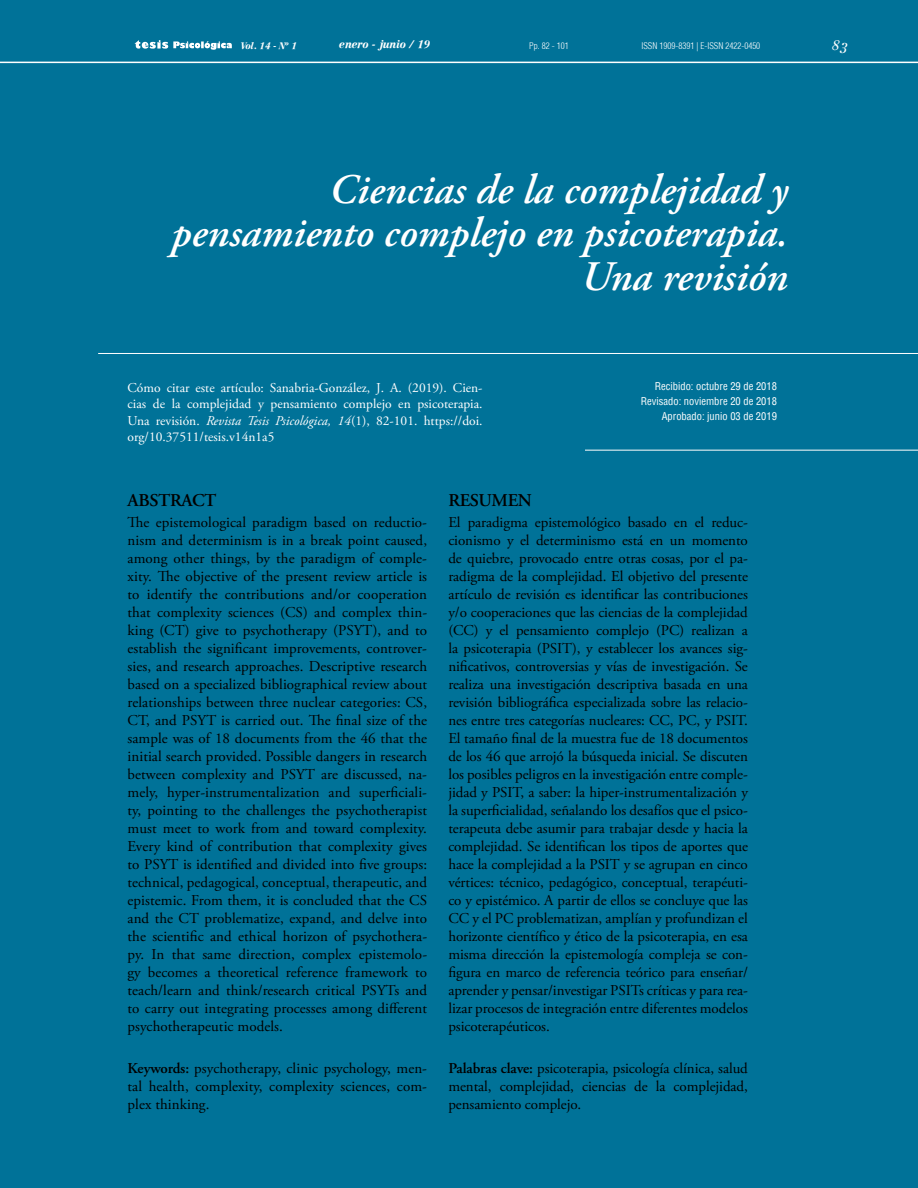
<style>
.page{position:relative;width:918px;height:1188px;background:#007298}
.page>*{position:absolute;margin:0;border:0;box-sizing:border-box;transform-origin:0 0}
.t1{font:italic 600 42px/43.5px "Adobe Garamond Pro";color:#fff;text-align:right}
.t2{font:600 18px "Adobe Garamond Pro";letter-spacing:-.02em;color:#000}
.t3{font:15px/18px "Adobe Garamond Pro";letter-spacing:-.005em;color:#000;text-align:justify}
.t4{font:13.5px/16.5px "Adobe Garamond Pro";color:#fff;text-align:justify}
.t5{font:13.5px "Century Reprise OSSSK Italic";color:#fff}
.t6{font:condensed 10.5px/15px "Helvetica";color:#fff;text-align:right}
.t7{font:10.5px "Century Reprise Black SSK Italic";color:#fff}
.t8{font:300 condensed 9px "Helvetica";color:#fff}
.t9{font:9px "Century Reprise Black SSK Italic";color:#fff}
.s1{font-style:italic}
.s2{font-weight:600}
</style>
<div class="page">
<hr style="left:0;top:62px;width:918px;height:1px;background:#fff">
<svg style="left:134px;top:40px;width:98px;height:10px"></svg>
<hr style="left:98px;top:353px;width:820px;height:1px;background:#fff">
<hr style="left:585px;top:450px;width:333px;height:1px;background:#fff">
<p class="t9" style="left:241px;top:40px;width:57px">Vol. 14 - Nº 1</p>
<p class="t7" style="left:339px;top:38px;width:93px">enero - junio / 19</p>
<p class="t8" style="left:641px;top:40px;width:120px">ISSN 1909-8391 | E-ISSN 2422-0450</p>
<p class="t5" style="left:832px;top:37px;width:17px">83</p>
<p class="t8" style="left:529px;top:40px;width:41px">Pp. 82 - 101</p>
<h1 class="t1" style="left:172px;top:169px;width:618px">Ciencias de la complejidad y pensamiento complejo en psicoterapia.<br>Una revisión</h1>
<p class="t4" style="left:128px;top:380px;width:357px">Cómo citar este artículo: Sanabria-González, J. A. (2019). Cien&shy;cias de la complejidad y pensamiento complejo en psicoterapia.<br>Una revisión. <span class="s1">Revista Tesis Psicológica, 14</span>(1), 82-101. https://doi. org/10.37511/tesis.v14n1a5</p>
<p class="t6" style="left:641px;top:379px;width:138px">Recibido: octubre 29 de 2018<br>Revisado: noviembre 20 de 2018<br>Aprobado: junio 03 de 2019</p>
<p class="t2" style="left:128px;top:490px;width:90px">ABSTRACT</p>
<p class="t3" style="left:128px;top:514px;width:301px">The epistemological paradigm based on reductio&shy;nism and determinism is in a break point caused, among other things, by the paradigm of comple&shy;xity. The objective of the present review article is to identify the contributions and/or cooperation that complexity sciences (CS) and complex thin&shy;king (CT) give to psychotherapy (PSYT), and to establish the significant improvements, controver&shy;sies, and research approaches. Descriptive research based on a specialized bibliographical review about relationships between three nuclear categories: CS, CT, and PSYT is carried out. The final size of the sample was of 18 documents from the 46 that the initial search provided. Possible dangers in research between complexity and PSYT are discussed, na&shy;mely, hyper-instrumentalization and superficiali&shy;ty, pointing to the challenges the psychotherapist must meet to work from and toward complexity.<br>Every kind of contribution that complexity gives to PSYT is identified and divided into five groups: technical, pedagogical, conceptual, therapeutic, and epistemic. From them, it is concluded that the CS and the CT problematize, expand, and delve into the scientific and ethical horizon of psychothera&shy;py. In that same direction, complex epistemolo&shy;gy becomes a theoretical reference framework to teach/learn and think/research critical PSYTs and to carry out integrating processes among different psychotherapeutic models.</p>
<p class="t3" style="left:128px;top:1060px;width:301px"><span class="s2">Keywords:</span> psychotherapy, clinic psychology, men&shy;tal health, complexity, complexity sciences, com&shy;plex thinking.</p>
<p class="t2" style="left:448px;top:490px;width:85px">RESUMEN</p>
<p class="t3" style="left:448px;top:514px;width:301px">El paradigma epistemológico basado en el reduc&shy;cionismo y el determinismo está en un momento de quiebre, provocado entre otras cosas, por el pa&shy;radigma de la complejidad. El objetivo del presente artículo de revisión es identificar las contribuciones y/o cooperaciones que las ciencias de la complejidad (CC) y el pensamiento complejo (PC) realizan a la psicoterapia (PSIT), y establecer los avances sig&shy;nificativos, controversias y vías de investigación. Se realiza una investigación descriptiva basada en una revisión bibliográfica especializada sobre las relacio&shy;nes entre tres categorías nucleares: CC, PC, y PSIT.<br>El tamaño final de la muestra fue de 18 documentos de los 46 que arrojó la búsqueda inicial. Se discuten los posibles peligros en la investigación entre comple&shy;jidad y PSIT, a saber: la hiper-instrumentalización y la superficialidad, señalando los desafíos que el psico&shy;terapeuta debe asumir para trabajar desde y hacia la complejidad. Se identifican los tipos de aportes que hace la complejidad a la PSIT y se agrupan en cinco vértices: técnico, pedagógico, conceptual, terapéuti&shy;co y epistémico. A partir de ellos se concluye que las CC y el PC problematizan, amplían y profundizan el horizonte científico y ético de la psicoterapia, en esa misma dirección la epistemología compleja se con&shy;figura en marco de referencia teórico para enseñar/ aprender y pensar/investigar PSITs críticas y para rea&shy;lizar procesos de integración entre diferentes modelos psicoterapéuticos.</p>
<p class="t3" style="left:448px;top:1060px;width:301px"><span class="s2">Palabras clave:</span> psicoterapia, psicología clínica, salud mental, complejidad, ciencias de la complejidad, pensamiento complejo.</p>
</div>
